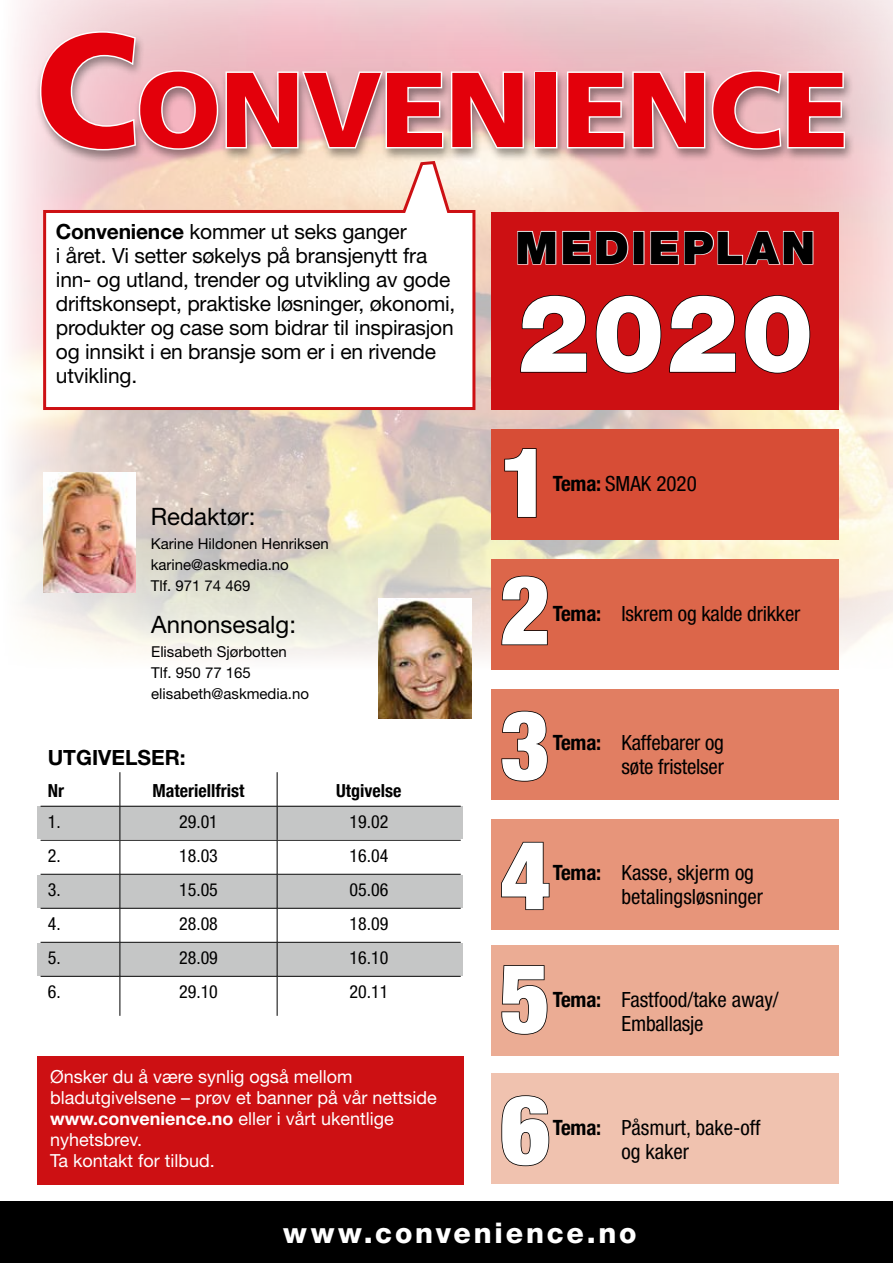
<style>
.page{position:relative;width:893px;height:1263px;background:#fff}
.page>*{position:absolute;margin:0;border:0;box-sizing:border-box;transform-origin:0 0}
.t1{font:900 108px "Helvetica Neue";color:#fff}
.t2{font:900 106.2px "Frutiger";letter-spacing:-.02em;color:#e3000b}
.t3{font:900 condensed 96px/128.9px "Helvetica Neue";color:#fff;text-align:justify}
.t4{font:900 45px "Helvetica Neue";letter-spacing:.05em;color:#000}
.t5{font:800 28.5px "Helvetica Neue";letter-spacing:.1em;color:#fff}
.t6{font:24px "Helvetica Neue";color:#000}
.t7{font:21px/24px "Helvetica Neue";letter-spacing:-.01em;color:#000}
.t8{font:condensed 21px/24px "Helvetica Neue";color:#000;text-align:center}
.t9{font:700 21px "Helvetica Neue";color:#000}
.t10{font:18px/21px "Helvetica Neue";color:#fff}
.t11{font:condensed 18px "Helvetica Neue";color:#000}
.t12{font:700 condensed 18px "Helvetica Neue";color:#000}
.t13{font:15px/21px "Helvetica Neue";color:#000}
.s1{font-size:161.1px}
.s2{font-weight:700}
</style>
<div class="page">
<img style="left:12px;top:0;width:881px;height:670px">
<svg style="left:42px;top:165px;width:435px;height:246px"></svg>
<div style="left:34px;top:28px;width:821px;height:137px;background:#000;opacity:.4"></div>
<svg style="left:38px;top:30px;width:487px;height:122px;background:#d1adb1"></svg>
<div style="left:534px;top:71px;width:23px;height:77px;border:3px solid #fff"></div>
<svg style="left:566px;top:69px;width:280px;height:82px;background:#c1a0a4"></svg>
<div style="left:492px;top:212px;width:347px;height:198px;background:#cd1013"></div>
<svg style="left:517px;top:230px;width:112px;height:35px"></svg>
<div style="left:633px;top:231px;width:11px;height:34px;border:2px solid #fff"></div>
<svg style="left:650px;top:230px;width:164px;height:35px"></svg>
<svg style="left:520px;top:295px;width:67px;height:78px"></svg>
<svg style="left:595px;top:295px;width:67px;height:79px"></svg>
<svg style="left:669px;top:295px;width:67px;height:78px"></svg>
<svg style="left:744px;top:295px;width:67px;height:79px"></svg>
<div style="left:492px;top:430px;width:347px;height:110px;background:#d74d36"></div>
<div style="left:492px;top:559px;width:347px;height:111px;background:#dc664a"></div>
<div style="left:492px;top:689px;width:347px;height:111px;background:#e17e62"></div>
<div style="left:492px;top:945px;width:347px;height:111px;background:#ebac94"></div>
<div style="left:492px;top:819px;width:347px;height:110px;background:#e7957a"></div>
<div style="left:492px;top:1074px;width:347px;height:110px;background:#f0c2af"></div>
<img style="left:378px;top:599px;width:93px;height:120px">
<img style="left:43px;top:472px;width:93px;height:120px">
<div style="left:0;top:1202px;width:893px;height:61px;background:#000"></div>
<div style="left:37px;top:1056px;width:427px;height:128px;background:#cd1013"></div>
<svg style="left:504px;top:448px;width:33px;height:70px"></svg>
<svg style="left:501px;top:575px;width:47px;height:71px"></svg>
<svg style="left:501px;top:710px;width:47px;height:72px"></svg>
<svg style="left:501px;top:841px;width:49px;height:70px"></svg>
<svg style="left:501px;top:965px;width:47px;height:70px"></svg>
<svg style="left:501px;top:1095px;width:49px;height:72px"></svg>
<div style="left:37px;top:806px;width:426px;height:33px;background:#c5c6c6"></div>
<div style="left:37px;top:875px;width:426px;height:33px;background:#c5c6c6"></div>
<div style="left:37px;top:943px;width:426px;height:33px;background:#c5c6c6"></div>
<hr style="left:120px;top:772px;width:1px;height:34px;background:#000">
<hr style="left:277px;top:772px;width:1px;height:34px;background:#000">
<hr style="left:41px;top:806px;width:79px;height:1px;background:#000">
<hr style="left:120px;top:806px;width:157px;height:1px;background:#000">
<hr style="left:120px;top:806px;width:1px;height:34px;background:#000">
<hr style="left:277px;top:806px;width:184px;height:1px;background:#000">
<hr style="left:277px;top:806px;width:1px;height:34px;background:#000">
<hr style="left:41px;top:840px;width:79px;height:1px;background:#000">
<hr style="left:120px;top:840px;width:157px;height:1px;background:#000">
<hr style="left:120px;top:840px;width:1px;height:34px;background:#000">
<hr style="left:277px;top:840px;width:184px;height:1px;background:#000">
<hr style="left:277px;top:840px;width:1px;height:34px;background:#000">
<hr style="left:41px;top:874px;width:79px;height:1px;background:#000">
<hr style="left:120px;top:874px;width:157px;height:1px;background:#000">
<hr style="left:120px;top:874px;width:1px;height:34px;background:#000">
<hr style="left:277px;top:874px;width:184px;height:1px;background:#000">
<hr style="left:277px;top:874px;width:1px;height:34px;background:#000">
<hr style="left:41px;top:908px;width:79px;height:1px;background:#000">
<hr style="left:120px;top:908px;width:157px;height:1px;background:#000">
<hr style="left:120px;top:908px;width:1px;height:34px;background:#000">
<hr style="left:277px;top:908px;width:184px;height:1px;background:#000">
<hr style="left:277px;top:908px;width:1px;height:34px;background:#000">
<hr style="left:41px;top:942px;width:79px;height:1px;background:#000">
<hr style="left:120px;top:942px;width:157px;height:1px;background:#000">
<hr style="left:120px;top:942px;width:1px;height:34px;background:#000">
<hr style="left:277px;top:942px;width:184px;height:1px;background:#000">
<hr style="left:277px;top:942px;width:1px;height:34px;background:#000">
<hr style="left:41px;top:976px;width:79px;height:1px;background:#000">
<hr style="left:120px;top:976px;width:157px;height:1px;background:#000">
<hr style="left:120px;top:977px;width:1px;height:39px;background:#000">
<hr style="left:277px;top:976px;width:184px;height:1px;background:#000">
<hr style="left:277px;top:977px;width:1px;height:39px;background:#000">
<h2 class="t2" style="left:35px;top:46px;width:815px"><span class="s1">C</span>ONVENIENCE</h2>
<p class="t7" style="left:56px;top:220px;width:401px"><span class="s2">Convenience</span> kommer ut seks ganger<br>i året. Vi setter søkelys på bransjenytt fra inn- og utland, trender og utvikling av gode driftskonsept, praktiske løsninger, økonomi, produkter og case som bidrar til inspirasjon og innsikt i en bransje som er i en rivende utvikling.</p>
<h3 class="t4" style="left:516px;top:221px;width:301px">MEDIEPLAN</h3>
<h1 class="t1" style="left:517px;top:269px;width:298px">2020</h1>
<p class="t6" style="left:151px;top:502px;width:106px">Redaktør:</p>
<p class="t13" style="left:151px;top:533px;width:180px">Karine Hildonen Henriksen karine@askmedia.no<br>Tlf. 971 74 469</p>
<p class="t6" style="left:151px;top:611px;width:146px">Annonsesalg:</p>
<p class="t13" style="left:151px;top:641px;width:159px">Elisabeth Sjørbotten<br>Tlf. 950 77 165 elisabeth@askmedia.no</p>
<p class="t9" style="left:48px;top:744px;width:140px">UTGIVELSER:</p>
<p class="t12" style="left:48px;top:775px;width:18px">Nr</p>
<p class="t12" style="left:153px;top:775px;width:93px">Materiellfrist</p>
<p class="t12" style="left:336px;top:775px;width:67px">Utgivelse</p>
<p class="t11" style="left:48px;top:811px;width:14px">1.</p>
<p class="t11" style="left:179px;top:811px;width:40px">29.01</p>
<p class="t11" style="left:349px;top:811px;width:40px">19.02</p>
<p class="t11" style="left:48px;top:845px;width:14px">2.</p>
<p class="t11" style="left:179px;top:845px;width:40px">18.03</p>
<p class="t11" style="left:349px;top:845px;width:40px">16.04</p>
<p class="t11" style="left:48px;top:879px;width:14px">3.</p>
<p class="t11" style="left:179px;top:879px;width:40px">15.05</p>
<p class="t11" style="left:349px;top:879px;width:40px">05.06</p>
<p class="t11" style="left:48px;top:913px;width:14px">4.</p>
<p class="t11" style="left:179px;top:913px;width:40px">28.08</p>
<p class="t11" style="left:349px;top:913px;width:40px">18.09</p>
<p class="t11" style="left:48px;top:947px;width:14px">5.</p>
<p class="t11" style="left:179px;top:947px;width:40px">28.09</p>
<p class="t11" style="left:349px;top:947px;width:40px">16.10</p>
<p class="t11" style="left:48px;top:981px;width:14px">6.</p>
<p class="t11" style="left:179px;top:981px;width:40px">29.10</p>
<p class="t11" style="left:349px;top:981px;width:40px">20.11</p>
<p class="t10" style="left:50px;top:1066px;width:388px">Ønsker du å være synlig også mellom bladutgivelsene – prøv et banner på vår nettside <span class="s2">www.convenience.no</span> eller i vårt ukentlige nyhetsbrev.<br>Ta kontakt for tilbud.</p>
<h3 class="t3" style="left:500px;top:417px;width:51px">1<br>2<br>3<br>4<br>5</h3>
<p class="t8" style="left:553px;top:471px;width:145px"><span class="s2">Tema:</span> SMAK 2020</p>
<p class="t8" style="left:553px;top:601px;width:249px"><span class="s2">Tema:</span> Iskrem og kalde drikker</p>
<p class="t8" style="left:553px;top:731px;width:173px;text-align:right"><span class="s2">Tema:</span> Kaffebarer og søte fristelser</p>
<p class="t8" style="left:621px;top:860px;width:143px;text-align:left;text-indent:-69px"><span class="s2">Tema:</span> Kasse, skjerm og betalingsløsninger</p>
<p class="t8" style="left:553px;top:987px;width:227px"><span class="s2">Tema:</span> Fastfood/take away/<br>Emballasje</p>
<h3 class="t3" style="left:500px;top:1064px;width:51px">6</h3>
<p class="t8" style="left:553px;top:1115px;width:209px"><span class="s2">Tema:</span> Påsmurt, bake-off og kaker</p>
<h3 class="t5" style="left:283px;top:1216px;width:355px">www.convenience.no</h3>
</div>
